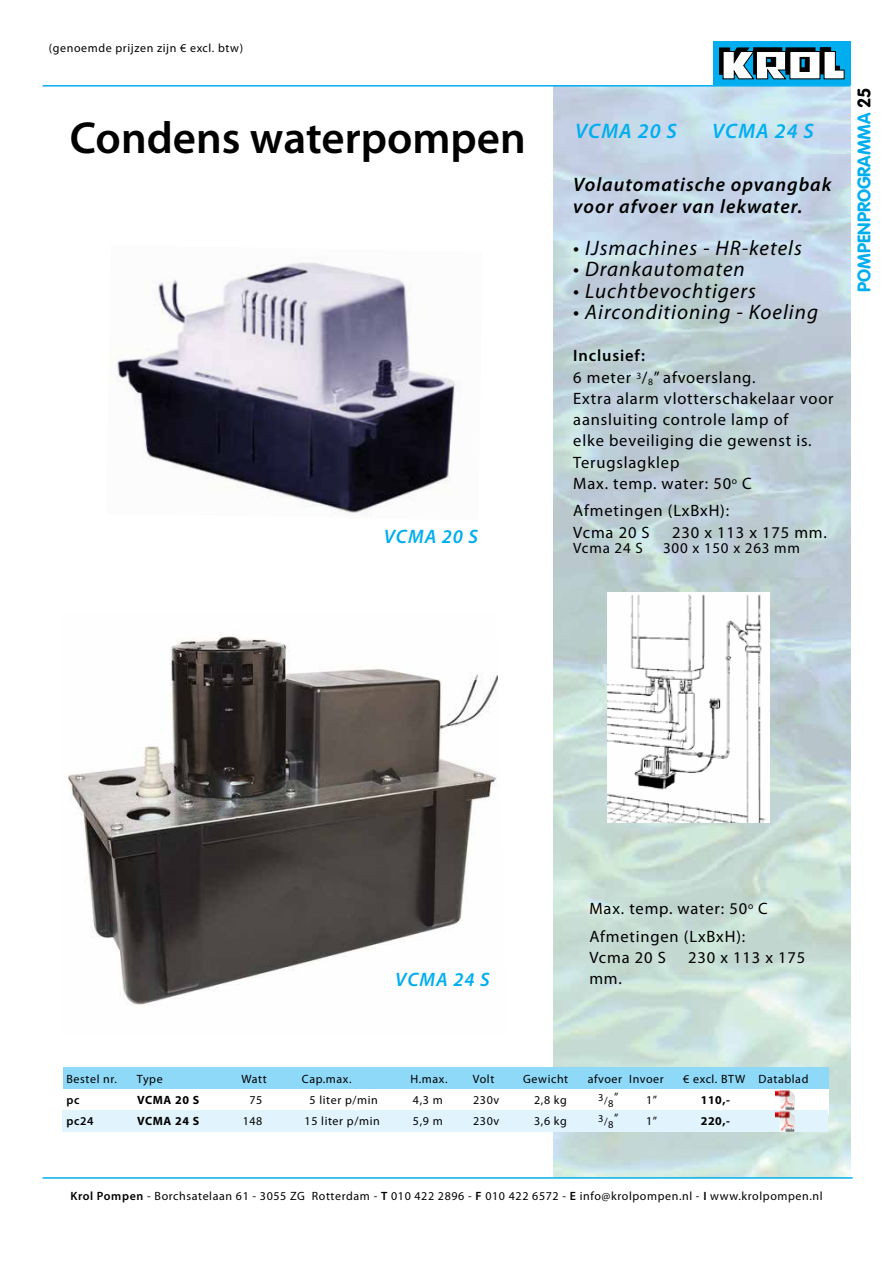
<style>
.page{position:relative;width:893px;height:1263px;background:#fff}
.page>*{position:absolute;margin:0;border:0;box-sizing:border-box;transform-origin:0 0}
.Koppen{font:600 45px "Myriad Pro";color:#000}
.body{font:italic 21px "Myriad Pro";letter-spacing:.05em;color:#000}
.onderschriften{font:italic 600 21px "Myriad Pro";letter-spacing:.05em;color:#00aeef}
.body-2{font:italic 600 19.5px "Myriad Pro";letter-spacing:.05em;color:#000}
.onderschriften-2{font:italic 600 19.5px "Myriad Pro";letter-spacing:.05em;color:#00aeef}
.t1{font:700 18px "VAG Rounded Std";color:#00aeef}
.body-3{font:16.5px "Myriad Pro";letter-spacing:.05em;color:#000}
.body-4{font:600 16.5px "Myriad Pro";letter-spacing:.05em;color:#000}
.body-5{font:15px "Myriad Pro";letter-spacing:.05em;color:#000}
.balken_onderin{font:12px "Myriad Pro";letter-spacing:.05em;color:#000}
.balken_onderin-2{font:700 12px "Myriad Pro";letter-spacing:.05em;color:#000}
.balken_onderin-3{font:600 12px "Myriad Pro";letter-spacing:.05em;color:#000}
.balken_onderin-4{font:10.5px "Myriad Pro";color:#000}
.s1{color:#000}
.s2{font-weight:600}
</style>
<div class="page">
<div style="left:713px;top:41px;width:137px;height:44px;background:#00aeef"></div>
<svg style="left:719px;top:47px;width:126px;height:32px;background:#849ca5"></svg>
<img style="left:68px;top:636px;width:430px;height:369px">
<img style="left:553px;top:87px;width:297px;height:1090px">
<hr style="left:43px;top:85px;width:807px;height:2px;background:#00aeef">
<hr style="left:43px;top:1177px;width:810px;height:2px;background:#00aeef">
<div style="left:64px;top:1069px;width:765px;height:45px;background:#fff"></div>
<div style="left:62px;top:1110px;width:766px;height:21px;background:#e1f4fd"></div>
<div style="left:64px;top:1067px;width:765px;height:22px;background:#8ed8f8"></div>
<img style="left:117px;top:262px;width:339px;height:253px">
<img style="left:608px;top:592px;width:162px;height:230px">
<img style="left:775px;top:1090px;width:20px;height:41px">
<p class="balken_onderin" style="left:49px;top:40px;width:196px">(genoemde prijzen zijn € excl. btw)</p>
<p class="Koppen" style="left:70px;top:109px;width:457px">Condens waterpompen</p>
<p class="onderschriften-2" style="left:384px;top:524px;width:96px">VCMA 20 S</p>
<p class="onderschriften" style="left:575px;top:118px;width:103px">VCMA 20 S</p>
<p class="onderschriften" style="left:712px;top:118px;width:103px">VCMA 24 S</p>
<p class="body-2" style="left:573px;top:172px;width:260px">Volautomatische opvangbak</p>
<p class="body-2" style="left:573px;top:194px;width:231px">voor afvoer van lekwater.</p>
<p class="body" style="left:573px;top:235px;width:230px">• IJsmachines - HR-ketels</p>
<p class="body" style="left:573px;top:256px;width:173px">• Drankautomaten</p>
<p class="body" style="left:573px;top:278px;width:184px">• Luchtbevochtigers</p>
<p class="body" style="left:573px;top:299px;width:246px">• Airconditioning - Koeling</p>
<p class="body-4" style="left:573px;top:345px;width:73px">Inclusief:</p>
<p class="body-3" style="left:573px;top:367px;width:184px">6 meter <sup>3</sup>/<sub>8</sub>” afvoerslang.</p>
<p class="body-3" style="left:573px;top:388px;width:262px">Extra alarm vlotterschakelaar voor</p>
<p class="body-3" style="left:573px;top:409px;width:217px">aansluiting controle lamp of</p>
<p class="body-3" style="left:573px;top:431px;width:240px">elke beveiliging die gewenst is.</p>
<p class="body-3" style="left:573px;top:452px;width:108px">Terugslagklep</p>
<p class="body-3" style="left:573px;top:473px;width:180px">Max. temp. water: 50<sup>o</sup> C</p>
<p class="body-3" style="left:573px;top:501px;width:157px">Afmetingen (LxBxH):</p>
<p class="body-3" style="left:573px;top:522px;width:78px">Vcma 20 S</p>
<p class="body-3" style="left:672px;top:522px;width:156px">230 x 113 x 175 mm.</p>
<p class="body-5" style="left:573px;top:538px;width:71px">Vcma 24 S</p>
<p class="body-5" style="left:663px;top:538px;width:138px">300 x 150 x 263 mm</p>
<h3 class="t1" style="left:854px;top:292px;width:206px;rotate:-90deg">POMPENPROGRAMMA <span class="s1">25</span></h3>
<p class="onderschriften-2" style="left:395px;top:967px;width:96px">VCMA 24 S</p>
<p class="body-3" style="left:589px;top:898px;width:180px">Max. temp. water: 50<sup>o</sup> C</p>
<p class="body-3" style="left:589px;top:926px;width:157px">Afmetingen (LxBxH):</p>
<p class="body-3" style="left:589px;top:947px;width:78px">Vcma 20 S</p>
<p class="body-3" style="left:688px;top:947px;width:119px">230 x 113 x 175</p>
<p class="body-3" style="left:589px;top:968px;width:34px">mm.</p>
<p class="balken_onderin" style="left:66px;top:1071px;width:52px">Bestel nr.</p>
<p class="balken_onderin" style="left:137px;top:1071px;width:27px">Type</p>
<p class="balken_onderin" style="left:241px;top:1071px;width:27px">Watt</p>
<p class="balken_onderin" style="left:302px;top:1071px;width:51px">Cap.max.</p>
<p class="balken_onderin" style="left:410px;top:1071px;width:39px">H.max.</p>
<p class="balken_onderin" style="left:473px;top:1071px;width:23px">Volt</p>
<p class="balken_onderin" style="left:523px;top:1071px;width:47px">Gewicht</p>
<p class="balken_onderin" style="left:588px;top:1071px;width:78px">afvoer Invoer</p>
<p class="balken_onderin" style="left:683px;top:1071px;width:127px">€ excl. BTW Datablad</p>
<p class="balken_onderin-3" style="left:66px;top:1092px;width:15px">pc</p>
<p class="balken_onderin-2" style="left:137px;top:1092px;width:64px">VCMA 20 S</p>
<p class="balken_onderin" style="left:249px;top:1092px;width:14px">75</p>
<p class="balken_onderin" style="left:310px;top:1092px;width:70px">5 liter p/min</p>
<p class="balken_onderin" style="left:413px;top:1092px;width:31px">4,3 m</p>
<p class="balken_onderin" style="left:473px;top:1092px;width:28px">230v</p>
<p class="balken_onderin" style="left:534px;top:1092px;width:34px">2,8 kg</p>
<p class="balken_onderin-4" style="left:598px;top:1094px;width:17px">3/8</p>
<p class="balken_onderin" style="left:614px;top:1089px;width:6px">”</p>
<p class="balken_onderin" style="left:646px;top:1092px;width:13px">1”</p>
<p class="balken_onderin-2" style="left:701px;top:1092px;width:31px">110,-</p>
<p class="balken_onderin-3" style="left:66px;top:1113px;width:29px">pc24</p>
<p class="balken_onderin-2" style="left:137px;top:1113px;width:64px">VCMA 24 S</p>
<p class="balken_onderin" style="left:243px;top:1114px;width:21px">148</p>
<p class="balken_onderin" style="left:305px;top:1114px;width:77px">15 liter p/min</p>
<p class="balken_onderin" style="left:413px;top:1114px;width:31px">5,9 m</p>
<p class="balken_onderin" style="left:473px;top:1114px;width:28px">230v</p>
<p class="balken_onderin" style="left:534px;top:1114px;width:34px">3,6 kg</p>
<p class="balken_onderin-4" style="left:598px;top:1115px;width:17px">3/8</p>
<p class="balken_onderin" style="left:614px;top:1111px;width:6px">”</p>
<p class="balken_onderin" style="left:646px;top:1114px;width:13px">1”</p>
<p class="balken_onderin-2" style="left:701px;top:1113px;width:31px">220,-</p>
<p class="balken_onderin" style="left:70px;top:1188px;width:754px"><span class="s2">Krol Pompen</span> - Borchsatelaan 61 - 3055 ZG Rotterdam - <span class="s2">T</span> 010 422 2896 - <span class="s2">F</span> 010 422 6572 - <span class="s2">E</span> info@krolpompen.nl - <span class="s2">I</span> www.krolpompen.nl</p>
</div>
